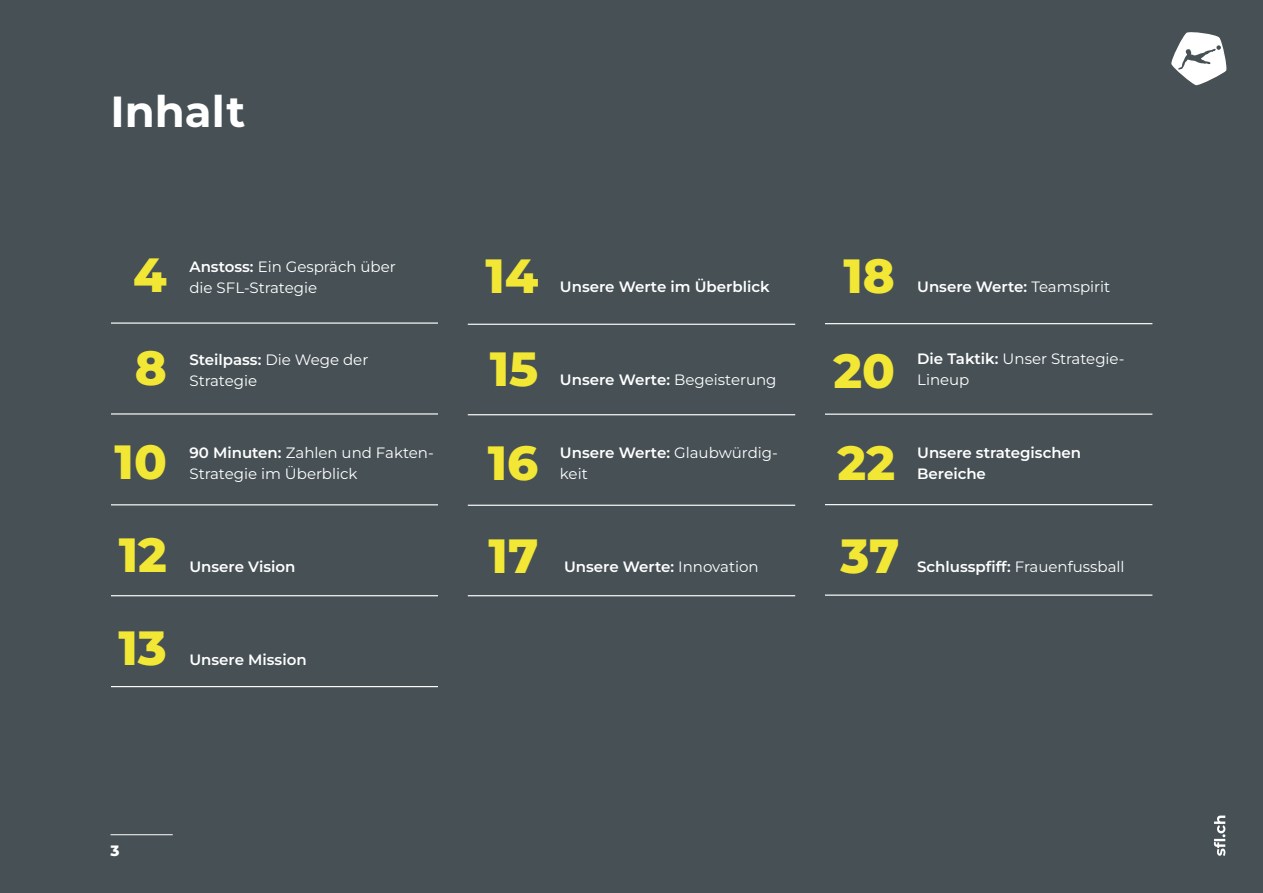
<style>
.page{position:relative;width:1263px;height:893px;background:#465055}
.page>*{position:absolute;margin:0;border:0;box-sizing:border-box;transform-origin:0 0}
.Zahlen_Inhaltsverzei{font:800 48px "Montserrat";color:#f2e734}
.t1{font:700 43.5px "Montserrat";color:#fff}
.Inhalt{font:15px/21px "Montserrat";color:#fff}
.Inhalt-2{font:600 15px/21px "Montserrat";color:#fff}
.t2{font:800 15px "Montserrat";color:#fff}
.s1{font-weight:600}
.s2{font-weight:400}
</style>
<div class="page">
<hr style="left:111px;top:322px;width:327px;height:2px;background:#fff">
<hr style="left:468px;top:324px;width:327px;height:1px;background:#fff">
<hr style="left:825px;top:323px;width:327px;height:1px;background:#fff">
<hr style="left:111px;top:413px;width:327px;height:2px;background:#fff">
<hr style="left:468px;top:414px;width:327px;height:1px;background:#fff">
<hr style="left:825px;top:414px;width:327px;height:1px;background:#fff">
<hr style="left:111px;top:504px;width:327px;height:1px;background:#fff">
<hr style="left:468px;top:505px;width:327px;height:1px;background:#fff">
<hr style="left:825px;top:504px;width:327px;height:1px;background:#fff">
<hr style="left:111px;top:595px;width:327px;height:1px;background:#fff">
<hr style="left:468px;top:595px;width:327px;height:1px;background:#fff">
<hr style="left:825px;top:595px;width:327px;height:1px;background:#fff">
<hr style="left:111px;top:686px;width:327px;height:1px;background:#fff">
<hr style="left:111px;top:834px;width:62px;height:1px;background:#fff">
<svg style="left:1214px;top:815px;width:11px;height:41px"></svg>
<svg style="left:1171px;top:32px;width:56px;height:54px"></svg>
<p class="t1" style="left:111px;top:80px;width:136px">Inhalt</p>
<p class="Zahlen_Inhaltsverzei" style="left:133px;top:240px;width:35px">4</p>
<p class="Zahlen_Inhaltsverzei" style="left:485px;top:241px;width:55px">14</p>
<p class="Inhalt" style="left:189px;top:256px;width:208px"><span class="s1">Anstoss:</span> Ein Gespräch über die SFL-Strategie</p>
<p class="Inhalt-2" style="left:560px;top:276px;width:211px">Unsere Werte im Überblick</p>
<p class="Zahlen_Inhaltsverzei" style="left:843px;top:241px;width:53px">18</p>
<p class="Inhalt-2" style="left:917px;top:276px;width:195px">Unsere Werte: <span class="s2">Teamspirit</span></p>
<p class="Zahlen_Inhaltsverzei" style="left:135px;top:333px;width:34px">8</p>
<p class="Zahlen_Inhaltsverzei" style="left:490px;top:334px;width:50px">15</p>
<p class="Inhalt" style="left:189px;top:349px;width:180px"><span class="s1">Steilpass:</span> Die Wege der<br>Strategie</p>
<p class="Inhalt-2" style="left:560px;top:369px;width:218px">Unsere Werte: <span class="s2">Begeisterung</span></p>
<p class="Zahlen_Inhaltsverzei" style="left:833px;top:335px;width:63px">20</p>
<p class="Inhalt" style="left:917px;top:348px;width:209px"><span class="s1">Die Taktik:</span> Unser Strategie-<br>Lineup</p>
<p class="Zahlen_Inhaltsverzei" style="left:115px;top:427px;width:54px">10</p>
<p class="Zahlen_Inhaltsverzei" style="left:488px;top:428px;width:52px">16</p>
<p class="Inhalt" style="left:189px;top:442px;width:246px"><span class="s1">90 Minuten:</span> Zahlen und Fakten-<br>Strategie im Überblick</p>
<p class="Inhalt" style="left:560px;top:442px;width:219px"><span class="s1">Unsere Werte:</span> Glaubwürdig&shy;keit</p>
<p class="Zahlen_Inhaltsverzei" style="left:837px;top:428px;width:59px">22</p>
<p class="Inhalt-2" style="left:917px;top:442px;width:166px">Unsere strategischen<br>Bereiche</p>
<p class="Zahlen_Inhaltsverzei" style="left:119px;top:520px;width:50px">12</p>
<p class="Zahlen_Inhaltsverzei" style="left:489px;top:521px;width:51px">17</p>
<p class="Inhalt-2" style="left:189px;top:556px;width:107px">Unsere Vision</p>
<p class="Inhalt-2" style="left:564px;top:556px;width:196px">Unsere Werte: <span class="s2">Innovation</span></p>
<p class="Zahlen_Inhaltsverzei" style="left:840px;top:521px;width:60px">37</p>
<p class="Inhalt" style="left:917px;top:556px;width:209px"><span class="s1">Schlusspfiff:</span> Frauenfussball</p>
<p class="Zahlen_Inhaltsverzei" style="left:119px;top:612px;width:50px">13</p>
<p class="Inhalt-2" style="left:189px;top:649px;width:119px">Unsere Mission</p>
<p class="t2" style="left:111px;top:840px;width:11px">3</p>
</div>
